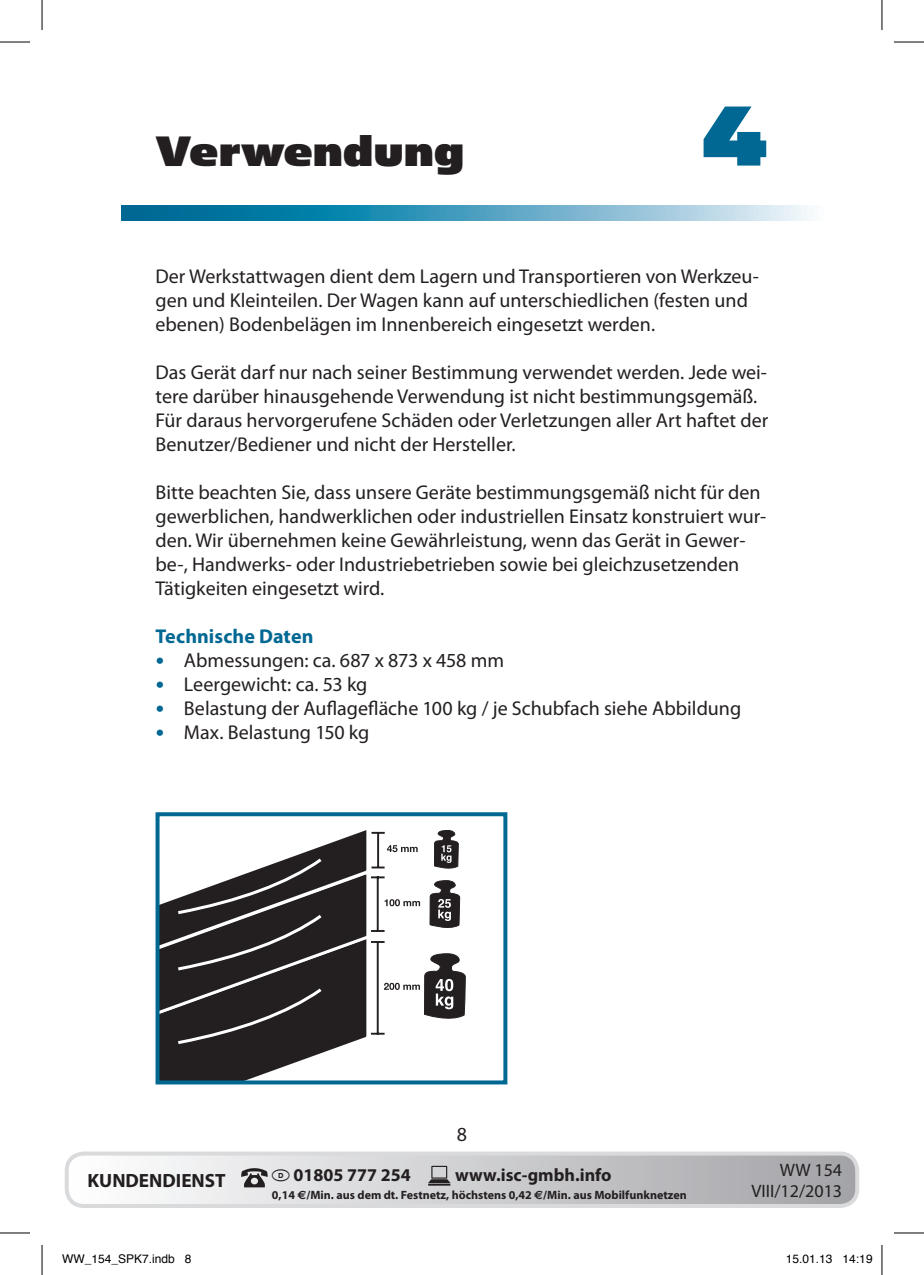
<style>
.page{position:relative;width:924px;height:1275px;background:#fff}
.page>*{position:absolute;margin:0;border:0;box-sizing:border-box;transform-origin:0 0}
.t1{font:96px "Simian Text Gorilla";color:#006893}
.t2{font:48px "Simian Text Gorilla";letter-spacing:.005em;color:#231f20}
.t3{font:20px/24px "Myriad Pro";color:#231f20}
.t4{font:700 20px "Myriad Pro";letter-spacing:.005em;color:#006893}
.t5{font:700 19.2px "Myriad Pro";color:#231f20}
.t6{font:700 18px "Myriad Pro";color:#231f20}
.t7{font:18px/21.6px "Myriad Pro";color:#231f20;text-align:right}
.t8{font:700 12px "Myriad Pro";color:#231f20}
.t9{font:12px "Helvetica";color:#000}
.s1{font-family:"Frutiger";font-weight:700;font-size:18px;color:#006893}
.s2{font-family:"Euro Sans"}
</style>
<div class="page">
<svg style="left:122px;top:205px;width:688px;height:16px;background:#54a2c1"></svg>
<div style="left:65px;top:1151px;width:793px;height:57px;border:4px solid #d9dadc;border-radius:17px"></div>
<svg style="left:67px;top:1153px;width:789px;height:53px"></svg>
<svg style="left:160px;top:830px;width:306px;height:249px"></svg>
<div style="left:155px;top:812px;width:352px;height:272px;border:4px solid #006893"></div>
<hr style="left:0;top:42px;width:30px;height:1px;background:#000">
<hr style="left:893px;top:42px;width:30px;height:1px;background:#000">
<hr style="left:0;top:1232px;width:30px;height:1px;background:#000">
<hr style="left:893px;top:1232px;width:30px;height:1px;background:#000">
<hr style="left:42px;top:0;width:1px;height:30px;background:#000">
<hr style="left:42px;top:1245px;width:1px;height:30px;background:#000">
<hr style="left:881px;top:0;width:1px;height:30px;background:#000">
<hr style="left:881px;top:1245px;width:1px;height:30px;background:#000">
<h2 class="t2" style="left:155px;top:124px;width:310px">Verwendung</h2>
<h1 class="t1" style="left:701px;top:82px;width:68px">4</h1>
<p class="t3" style="left:155px;top:264px;width:604px">Der Werkstattwagen dient dem Lagern und Transportieren von Werkzeu&shy;gen und Kleinteilen. Der Wagen kann auf unterschiedlichen (festen und ebenen) Bodenbelägen im Innenbereich eingesetzt werden.</p>
<p class="t3" style="left:155px;top:360px;width:614px">Das Gerät darf nur nach seiner Bestimmung verwendet werden. Jede wei&shy;tere darüber hinausgehende Verwendung ist nicht bestimmungsgemäß.<br>Für daraus hervorgerufene Schäden oder Verletzungen aller Art haftet der Benutzer/Bediener und nicht der Hersteller.</p>
<p class="t3" style="left:155px;top:480px;width:612px">Bitte beachten Sie, dass unsere Geräte bestimmungsgemäß nicht für den gewerblichen, handwerklichen oder industriellen Einsatz konstruiert wur&shy;den. Wir übernehmen keine Gewährleistung, wenn das Gerät in Gewer&shy;be-, Handwerks- oder Industriebetrieben sowie bei gleichzusetzenden Tätigkeiten eingesetzt wird.</p>
<p class="t4" style="left:155px;top:625px;width:159px">Technische Daten</p>
<p class="t3" style="left:155px;top:648px;width:350px"><span class="s1">•</span> Abmessungen: ca. 687 x 873 x 458 mm</p>
<p class="t3" style="left:155px;top:672px;width:213px"><span class="s1">•</span> Leergewicht: ca. 53 kg</p>
<p class="t3" style="left:155px;top:696px;width:587px"><span class="s1">•</span> Belastung der Auflagefläche 100 kg / je Schubfach siehe Abbildung</p>
<p class="t3" style="left:155px;top:720px;width:215px"><span class="s1">•</span> Max. Belastung 150 kg</p>
<p class="t3" style="left:456px;top:1122px;width:12px">8</p>
<p class="t5" style="left:87px;top:1169px;width:140px">KUNDENDIENST</p>
<p class="t6" style="left:455px;top:1164px;width:158px">www.isc-gmbh.info</p>
<p class="t7" style="left:751px;top:1159px;width:92px">WW 154<br>VIII/12/2013</p>
<p class="t6" style="left:272px;top:1164px;width:140px"><sup>k</sup> 01805 777 254</p>
<p class="t8" style="left:272px;top:1188px;width:416px">0,14 <span class="s2">e</span>/Min. aus dem dt. Festnetz, höchstens 0,42 <span class="s2">e</span>/Min. aus Mobilfunknetzen</p>
<p class="t9" style="left:62px;top:1249px;width:131px">WW_154_SPK7.indb 8</p>
<p class="t9" style="left:785px;top:1249px;width:88px">15.01.13 14:19</p>
</div>
